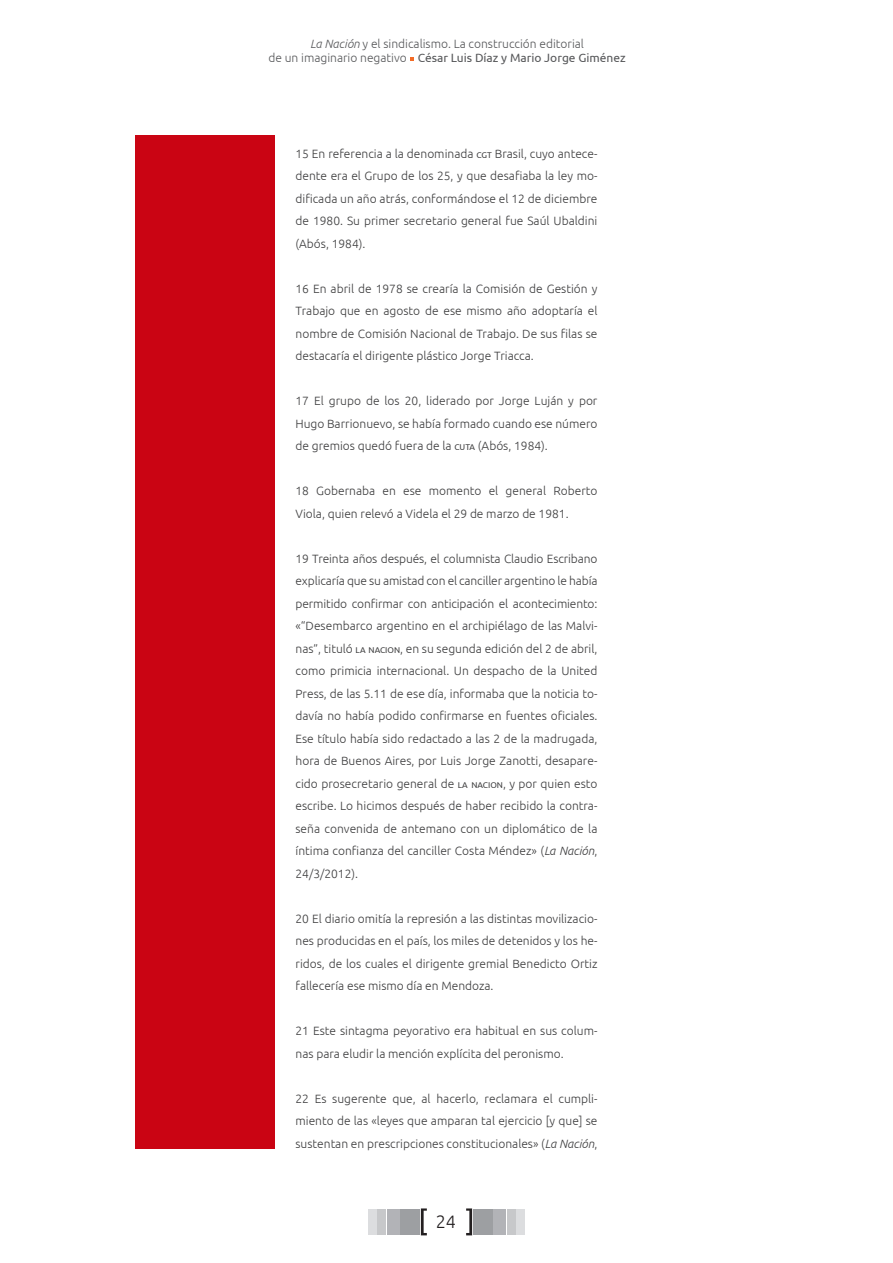
<style>
.page{position:relative;width:893px;height:1263px;background:#fff}
.page>*{position:absolute;margin:0;border:0;box-sizing:border-box;transform-origin:0 0}
.t1{font:300 18px "Ubuntu";color:#231f20}
.notas{font:300 12px/22.5px "Ubuntu";color:#3e3e3f;text-align:justify}
.t2{font:300 12px/14.4px "Ubuntu";color:#57585a;text-align:center}
.s1{font-style:italic}
.s2{font-weight:400}
.s3{font-weight:400;font-size:8.4px}
</style>
<div class="page">
<svg style="left:410px;top:57px;width:3px;height:4px"></svg>
<div style="left:369px;top:1209px;width:8px;height:25px;background:#dcdddf"></div>
<div style="left:516px;top:1209px;width:8px;height:25px;background:#dcdddf"></div>
<div style="left:378px;top:1209px;width:8px;height:25px;background:#c7c8ca"></div>
<div style="left:507px;top:1209px;width:8px;height:25px;background:#c7c8ca"></div>
<div style="left:387px;top:1209px;width:13px;height:25px;background:#b2b3b7"></div>
<div style="left:493px;top:1209px;width:13px;height:25px;background:#b2b3b7"></div>
<div style="left:400px;top:1209px;width:20px;height:25px;background:#9d9fa2"></div>
<div style="left:473px;top:1209px;width:20px;height:25px;background:#9d9fa2"></div>
<svg style="left:421px;top:1208px;width:6px;height:27px"></svg>
<svg style="left:466px;top:1208px;width:6px;height:27px"></svg>
<div style="left:135px;top:135px;width:140px;height:1014px;background:#ca0413"></div>
<p class="t2" style="left:268px;top:36px;width:359px"><span class="s1">La Nación</span> y el sindicalismo. La construcción editorial<br>de un imaginario negativo <span class="s2">César Luis Díaz y Mario Jorge Giménez</span></p>
<p class="notas" style="left:296px;top:142px;width:303px">15 En referencia a la denominada <span class="s3">CGT</span> Brasil, cuyo antece&shy;dente era el Grupo de los 25, y que desafiaba la ley mo&shy;dificada un año atrás, conformándose el 12 de diciembre de 1980. Su primer secretario general fue Saúl Ubaldini (Abós, 1984).</p>
<p class="notas" style="left:296px;top:277px;width:303px">16 En abril de 1978 se crearía la Comisión de Gestión y Trabajo que en agosto de ese mismo año adoptaría el nombre de Comisión Nacional de Trabajo. De sus filas se destacaría el dirigente plástico Jorge Triacca.</p>
<p class="notas" style="left:296px;top:389px;width:303px">17 El grupo de los 20, liderado por Jorge Luján y por Hugo Barrionuevo, se había formado cuando ese número de gremios quedó fuera de la <span class="s3">CUTA</span> (Abós, 1984).</p>
<p class="notas" style="left:296px;top:479px;width:303px">18 Gobernaba en ese momento el general Roberto<br>Viola, quien relevó a Videla el 29 de marzo de 1981.</p>
<p class="notas" style="left:296px;top:547px;width:303px">19 Treinta años después, el columnista Claudio Escribano explicaría que su amistad con el canciller argentino le había permitido confirmar con anticipación el acontecimiento: «“Desembarco argentino en el archipiélago de las Malvi&shy;nas”, tituló <span class="s3">LA NACION</span>, en su segunda edición del 2 de abril, como primicia internacional. Un despacho de la United Press, de las 5.11 de ese día, informaba que la noticia to&shy;davía no había podido confirmarse en fuentes oficiales.<br>Ese título había sido redactado a las 2 de la madrugada, hora de Buenos Aires, por Luis Jorge Zanotti, desapare&shy;cido prosecretario general de <span class="s3">LA NACION</span>, y por quien esto escribe. Lo hicimos después de haber recibido la contra&shy;seña convenida de antemano con un diplomático de la íntima confianza del canciller Costa Méndez» (<span class="s1">La Nación</span>, 24/3/2012).</p>
<p class="notas" style="left:296px;top:907px;width:303px">20 El diario omitía la represión a las distintas movilizacio&shy;nes producidas en el país, los miles de detenidos y los he&shy;ridos, de los cuales el dirigente gremial Benedicto Ortiz fallecería ese mismo día en Mendoza.</p>
<p class="notas" style="left:296px;top:1019px;width:303px">21 Este sintagma peyorativo era habitual en sus colum&shy;nas para eludir la mención explícita del peronismo.</p>
<p class="notas" style="left:296px;top:1087px;width:303px">22 Es sugerente que, al hacerlo, reclamara el cumpli&shy;miento de las «leyes que amparan tal ejercicio [y que] se sustentan en prescripciones constitucionales» (<span class="s1">La Nación</span>,</p>
<h1 class="t1" style="left:436px;top:1211px;width:22px">24</h1>
</div>
